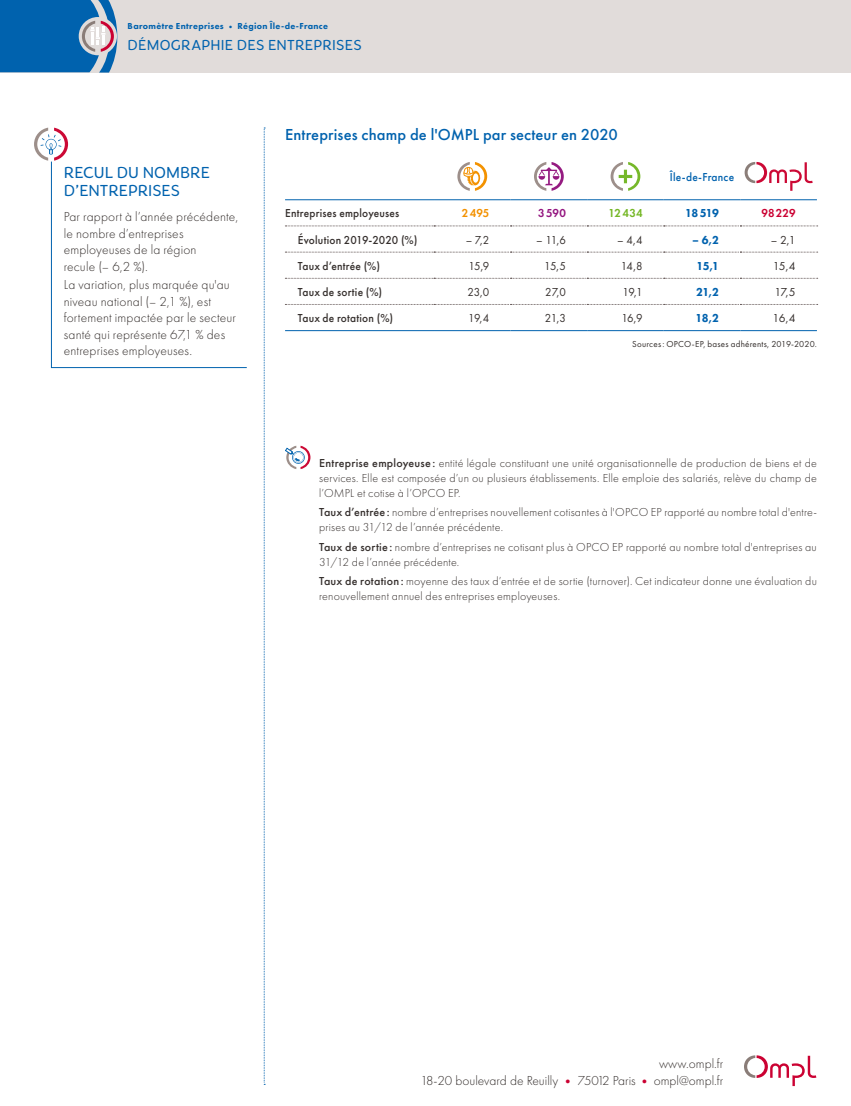
<style>
.page{position:relative;width:851px;height:1106px;background:#fff}
.page>*{position:absolute;margin:0;border:0;box-sizing:border-box;transform-origin:0 0}
.t1{font:500 16.5px "Futura PT";letter-spacing:.005em;color:#0062ae}
.t2{font:300 16.5px/18px "Congenial";color:#0062ae}
.t3{font:300 15px "Congenial";letter-spacing:.01em;color:#0062ae}
.t4{font:300 13.5px/16.5px "Futura PT";letter-spacing:.01em;color:#352f2d}
.t5{font:300 12px/15px "Futura PT";letter-spacing:.015em;color:#352f2d}
.t6{font:500 12px "Futura PT";letter-spacing:.02em;color:#352f2d;scale:.95 1}
.t7{font:12px "Futura PT";letter-spacing:-.06em;color:#352f2d;scale:.95 1}
.t8{font:800 12px "Futura PT";letter-spacing:-.05em;color:#0062ae;scale:.95 1}
.t9{font:500 12px "Futura PT";letter-spacing:.02em;color:#0062ae;scale:.95 1}
.t10{font:12px "Futura PT";letter-spacing:-.06em;color:#352f2d}
.t11{font:600 12px "Futura PT";letter-spacing:.025em;color:#75b726;scale:.95 1}
.t12{font:600 12px "Futura PT";letter-spacing:.015em;color:#cb0132;scale:.95 1}
.t13{font:600 12px "Futura PT";color:#f39100;scale:.95 1}
.t14{font:600 12px "Futura PT";color:#941680;scale:.95 1}
.t15{font:9px "Futura PT";letter-spacing:.025em;color:#352f2d}
.t16{font:800 9px "Futura PT";letter-spacing:.035em;color:#0062ae}
.s1{font-weight:500}
.s2{color:#cb0132}
</style>
<div class="page">
<div style="left:0;top:0;width:850px;height:72px;background:#e1dcda"></div>
<svg style="left:264px;top:128px;width:1px;height:957px"></svg>
<svg style="left:744px;top:1055px;width:72px;height:31px"></svg>
<svg style="left:0;top:0;width:117px;height:73px;background:#2b76b3"></svg>
<svg style="left:285px;top:226px;width:532px;height:1px"></svg>
<svg style="left:285px;top:252px;width:532px;height:1px"></svg>
<svg style="left:285px;top:278px;width:532px;height:1px"></svg>
<svg style="left:285px;top:304px;width:532px;height:1px"></svg>
<hr style="left:285px;top:330px;width:149px;height:1px;background:#0062ae">
<hr style="left:434px;top:330px;width:76px;height:1px;background:#0062ae">
<hr style="left:510px;top:330px;width:77px;height:1px;background:#0062ae">
<hr style="left:587px;top:330px;width:76px;height:1px;background:#0062ae">
<hr style="left:663px;top:330px;width:77px;height:1px;background:#0062ae">
<hr style="left:740px;top:330px;width:76px;height:1px;background:#0062ae">
<hr style="left:285px;top:199px;width:149px;height:1px;background:#0062ae">
<hr style="left:434px;top:199px;width:76px;height:1px;background:#0062ae">
<hr style="left:510px;top:199px;width:77px;height:1px;background:#0062ae">
<hr style="left:587px;top:199px;width:76px;height:1px;background:#0062ae">
<hr style="left:663px;top:199px;width:77px;height:1px;background:#0062ae">
<hr style="left:740px;top:199px;width:76px;height:1px;background:#0062ae">
<svg style="left:457px;top:162px;width:30px;height:29px"></svg>
<svg style="left:534px;top:162px;width:29px;height:29px"></svg>
<svg style="left:610px;top:162px;width:30px;height:29px"></svg>
<svg style="left:744px;top:162px;width:68px;height:29px"></svg>
<svg style="left:285px;top:446px;width:25px;height:23px"></svg>
<svg style="left:34px;top:128px;width:34px;height:33px"></svg>
<svg style="left:51px;top:161px;width:196px;height:207px"></svg>
<p class="t16" style="left:128px;top:20px;width:202px">Baromètre Entreprises • Région Île-de-France</p>
<p class="t3" style="left:128px;top:36px;width:235px">DÉMOGRAPHIE DES ENTREPRISES</p>
<h1 class="t2" style="left:64px;top:164px;width:148px">RECUL DU NOMBRE<br>D’ENTREPRISES</h1>
<p class="t4" style="left:64px;top:209px;width:176px">Par rapport à l’année précédente, le nombre d’entreprises employeuses de la région<br>recule (– 6,2 %).</p>
<p class="t4" style="left:64px;top:277px;width:174px">La variation, plus marquée qu'au niveau national (– 2,1 %), est fortement impactée par le secteur santé qui représente 67,1 % des entreprises employeuses.</p>
<h1 class="t1" style="left:285px;top:125px;width:334px">Entreprises champ de l'OMPL par secteur en 2020</h1>
<p class="t9" style="left:669px;top:170px;width:69px">Île-de-France</p>
<p class="t6" style="left:285px;top:206px;width:122px">Entreprises employeuses</p>
<p class="t13" style="left:462px;top:206px;width:30px">2495</p>
<p class="t14" style="left:538px;top:206px;width:31px">3590</p>
<p class="t11" style="left:608px;top:206px;width:37px">12434</p>
<p class="t8" style="left:685px;top:206px;width:37px">18519</p>
<p class="t12" style="left:761px;top:206px;width:37px">98229</p>
<p class="t6" style="left:298px;top:232px;width:127px">Évolution 2019-2020 (%)</p>
<p class="t7" style="left:465px;top:232px;width:26px">– 7,2</p>
<p class="t7" style="left:536px;top:232px;width:33px">– 11,6</p>
<p class="t7" style="left:617px;top:232px;width:28px">– 4,4</p>
<p class="t8" style="left:692px;top:232px;width:30px">– 6,2</p>
<p class="t7" style="left:770px;top:232px;width:28px">– 2,1</p>
<p class="t6" style="left:298px;top:258px;width:88px">Taux d’entrée (%)</p>
<p class="t7" style="left:468px;top:259px;width:24px">15,9</p>
<p class="t7" style="left:544px;top:259px;width:24px">15,5</p>
<p class="t7" style="left:620px;top:259px;width:24px">14,8</p>
<p class="t8" style="left:696px;top:258px;width:25px">15,1</p>
<p class="t10" style="left:772px;top:259px;width:24px">15,4</p>
<p class="t6" style="left:298px;top:285px;width:90px">Taux de sortie (%)</p>
<p class="t7" style="left:467px;top:285px;width:24px">23,0</p>
<p class="t7" style="left:545px;top:285px;width:23px">27,0</p>
<p class="t7" style="left:622px;top:285px;width:23px">19,1</p>
<p class="t8" style="left:696px;top:284px;width:26px">21,2</p>
<p class="t10" style="left:774px;top:285px;width:23px">17,5</p>
<p class="t6" style="left:298px;top:311px;width:102px">Taux de rotation (%)</p>
<p class="t7" style="left:468px;top:311px;width:24px">19,4</p>
<p class="t7" style="left:545px;top:311px;width:24px">21,3</p>
<p class="t7" style="left:621px;top:311px;width:24px">16,9</p>
<p class="t8" style="left:695px;top:310px;width:26px">18,2</p>
<p class="t10" style="left:772px;top:311px;width:25px">16,4</p>
<p class="t15" style="left:632px;top:339px;width:186px">Sources: OPCO-EP, bases adhérents, 2019-2020.</p>
<p class="t5" style="left:319px;top:455px;width:499px;text-align:justify"><span class="s1">Entreprise employeuse:</span> entité légale constituant une unité organisationnelle de production de biens et de services. Elle est composée d’un ou plusieurs établissements. Elle emploie des salariés, relève du champ de l’OMPL et cotise à l’OPCO EP.</p>
<p class="t5" style="left:319px;top:505px;width:499px"><span class="s1">Taux d’entrée:</span> nombre d’entreprises nouvellement cotisantes à l'OPCO EP rapporté au nombre total d'entre&shy;prises au 31/12 de l’année précédente.</p>
<p class="t5" style="left:319px;top:539px;width:499px"><span class="s1">Taux de sortie:</span> nombre d’entreprises ne cotisant plus à OPCO EP rapporté au nombre total d'entreprises au<br>31/12 de l’année précédente.</p>
<p class="t5" style="left:319px;top:573px;width:499px"><span class="s1">Taux de rotation:</span> moyenne des taux d’entrée et de sortie (turnover). Cet indicateur donne une évaluation du renouvellement annuel des entreprises employeuses.</p>
<p class="t4" style="left:420px;top:1055px;width:304px;text-align:right">www.ompl.fr<br>18-20 boulevard de Reuilly <span class="s2">•</span> 75012 Paris <span class="s2">•</span> ompl@ompl.fr</p>
</div>
